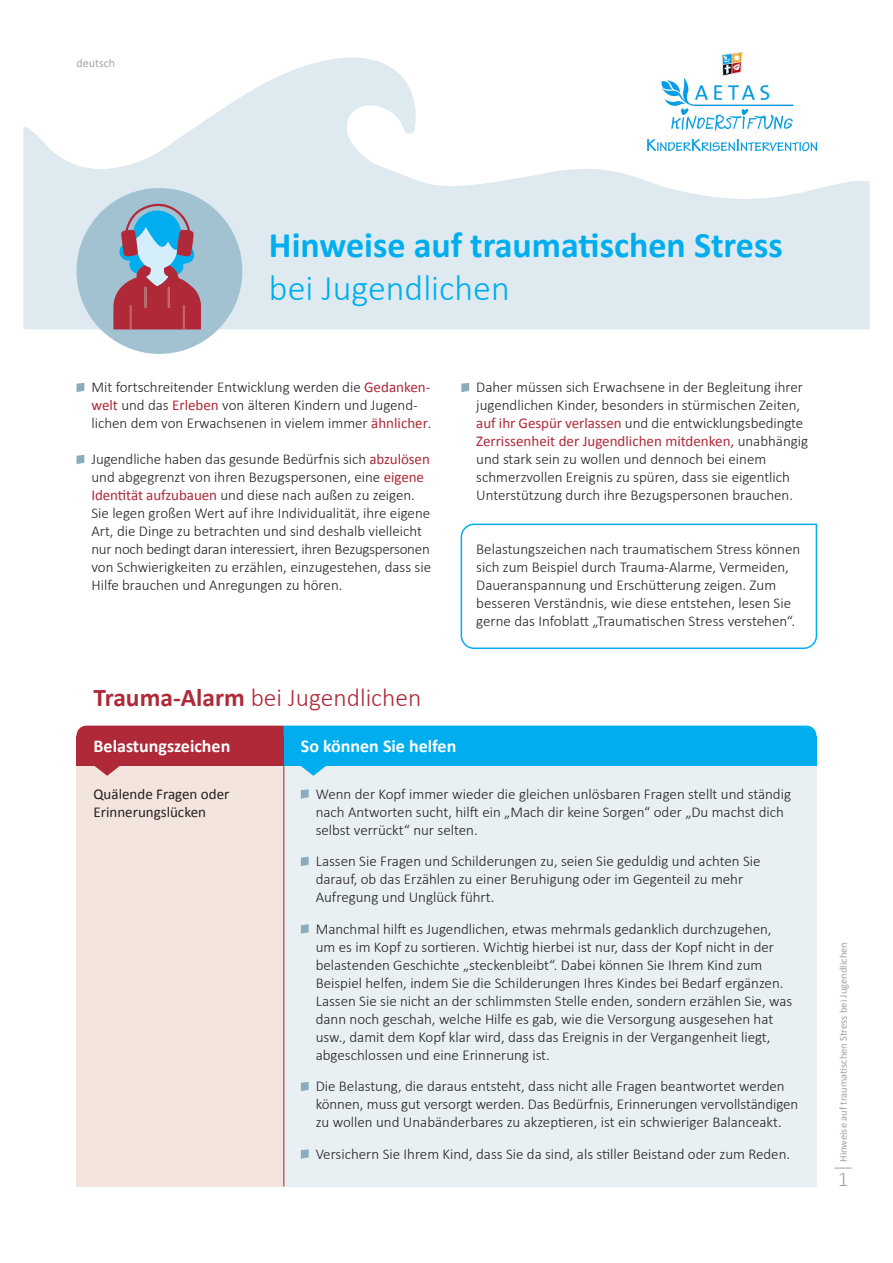
<style>
.page{position:relative;width:893px;height:1263px;background:#fff}
.page>*{position:absolute;margin:0;border:0;box-sizing:border-box;transform-origin:0 0}
.t1{font:700 36px "Calibri";color:#00aeef}
.t2{font:300 36px "Calibri";color:#00aeef}
.t3{font:300 25.5px "Calibri";color:#af2938}
.t4{font:300 21px "Calibri";color:#a3a3a3}
.t5{font:700 18px "Calibri";color:#fff}
.t6{font:300 15px/18px "Calibri";color:#231f20}
.t7{font:15px/18px "Calibri";color:#231f20}
.t8{font:12px "Calibri";color:#a3a3a3}
.t9{font:10.5px "Calibri";color:#a3a3a3}
.s1{font-weight:400;color:#af2938}
.s2{font-weight:700}
</style>
<div class="page">
<svg style="left:77px;top:726px;width:739px;height:10px"></svg>
<img style="left:721px;top:52px;width:22px;height:5px">
<svg style="left:77px;top:383px;width:7px;height:9px"></svg>
<svg style="left:77px;top:455px;width:7px;height:9px"></svg>
<svg style="left:461px;top:383px;width:8px;height:9px"></svg>
<div style="left:77px;top:736px;width:207px;height:30px;background:#af2938"></div>
<div style="left:284px;top:736px;width:532px;height:30px;background:#00aeef"></div>
<div style="left:77px;top:766px;width:207px;height:420px;background:#f4e4de"></div>
<div style="left:284px;top:766px;width:532px;height:420px;background:#e8f0f4"></div>
<hr style="left:283px;top:766px;width:1px;height:420px;background:#af2938">
<svg style="left:301px;top:789px;width:8px;height:10px"></svg>
<svg style="left:301px;top:857px;width:8px;height:9px"></svg>
<svg style="left:301px;top:924px;width:8px;height:10px"></svg>
<svg style="left:301px;top:1082px;width:8px;height:9px"></svg>
<svg style="left:301px;top:1149px;width:8px;height:10px"></svg>
<svg style="left:23px;top:57px;width:847px;height:272px;fill:#deeaf0"></svg>
<svg style="left:460px;top:523px;width:358px;height:126px"></svg>
<svg style="left:95px;top:766px;width:25px;height:10px"></svg>
<svg style="left:301px;top:766px;width:25px;height:10px"></svg>
<svg style="left:834px;top:1168px;width:17px;height:1px"></svg>
<svg style="left:75px;top:188px;width:168px;height:166px"></svg>
<p class="t8" style="left:77px;top:55px;width:40px">deutsch</p>
<h1 class="t1" style="left:269px;top:222px;width:515px">Hinweise auf traumatischen Stress</h1>
<h1 class="t2" style="left:269px;top:266px;width:242px">bei Jugendlichen</h1>
<p class="t6" style="left:91px;top:378px;width:342px">Mit fortschreitender Entwicklung werden die <span class="s1">Gedanken&shy;welt</span> und das <span class="s1">Erleben</span> von älteren Kindern und Jugend&shy;lichen dem von Erwachsenen in vielem immer <span class="s1">ähnlicher</span>.</p>
<p class="t6" style="left:91px;top:450px;width:341px">Jugendliche haben das gesunde Bedürfnis sich <span class="s1">abzulösen </span>und abgegrenzt von ihren Bezugspersonen, eine <span class="s1">eigene Identität aufzubauen</span> und diese nach außen zu zeigen.<br>Sie legen großen Wert auf ihre Individualität, ihre eigene Art, die Dinge zu betrachten und sind deshalb vielleicht nur noch bedingt daran interessiert, ihren Bezugspersonen von Schwierigkeiten zu erzählen, einzugestehen, dass sie Hilfe brauchen und Anregungen zu hören.</p>
<h2 class="t3" style="left:94px;top:682px;width:329px"><span class="s2">Trauma-Alarm</span> bei Jugendlichen</h2>
<p class="t6" style="left:476px;top:378px;width:333px">Daher müssen sich Erwachsene in der Begleitung ihrer jugendlichen Kinder, besonders in stürmischen Zeiten, <span class="s1">auf ihr Gespür verlassen</span> und die entwicklungsbedingte <span class="s1">Zerrissenheit der Jugendlichen mitdenken,</span> unabhängig und stark sein zu wollen und dennoch bei einem schmerzvollen Ereignis zu spüren, dass sie eigentlich Unterstützung durch ihre Bezugspersonen brauchen.</p>
<p class="t6" style="left:476px;top:540px;width:326px">Belastungszeichen nach traumatischem Stress können sich zum Beispiel durch Trauma-Alarme, Vermeiden, Daueranspannung und Erschütterung zeigen. Zum besseren Verständnis, wie diese entstehen, lesen Sie gerne das Infoblatt „Traumatischen Stress verstehen“.</p>
<p class="t5" style="left:94px;top:735px;width:138px">Belastungszeichen</p>
<p class="t5" style="left:301px;top:735px;width:157px">So können Sie helfen</p>
<p class="t7" style="left:94px;top:784px;width:137px">Quälende Fragen oder<br>Erinnerungslücken</p>
<p class="t6" style="left:316px;top:784px;width:477px">Wenn der Kopf immer wieder die gleichen unlösbaren Fragen stellt und ständig nach Antworten sucht, hilft ein „Mach dir keine Sorgen“ oder „Du machst dich selbst verrückt“ nur selten.</p>
<p class="t6" style="left:316px;top:852px;width:446px">Lassen Sie Fragen und Schilderungen zu, seien Sie geduldig und achten Sie darauf, ob das Erzählen zu einer Beruhigung oder im Gegenteil zu mehr<br>Aufregung und Unglück führt.</p>
<p class="t6" style="left:316px;top:919px;width:478px">Manchmal hilft es Jugendlichen, etwas mehrmals gedanklich durchzugehen, um es im Kopf zu sortieren. Wichtig hierbei ist nur, dass der Kopf nicht in der belastenden Geschichte „steckenbleibt“. Dabei können Sie Ihrem Kind zum Beispiel helfen, indem Sie die Schilderungen Ihres Kindes bei Bedarf ergänzen.<br>Lassen Sie sie nicht an der schlimmsten Stelle enden, sondern erzählen Sie, was dann noch geschah, welche Hilfe es gab, wie die Versorgung ausgesehen hat usw., damit dem Kopf klar wird, dass das Ereignis in der Vergangenheit liegt, abgeschlossen und eine Erinnerung ist.</p>
<p class="t6" style="left:316px;top:1077px;width:484px">Die Belastung, die daraus entsteht, dass nicht alle Fragen beantwortet werden können, muss gut versorgt werden. Das Bedürfnis, Erinnerungen vervollständigen zu wollen und Unabänderbares zu akzeptieren, ist ein schwieriger Balanceakt.</p>
<p class="t6" style="left:316px;top:1144px;width:476px">Versichern Sie Ihrem Kind, dass Sie da sind, als stiller Beistand oder zum Reden.</p>
<p class="t9" style="left:836px;top:1162px;width:221px;rotate:-90deg">Hinweise auf traumatischen Stress bei Jugendlichen</p>
<h3 class="t4" style="left:838px;top:1166px;width:12px">1</h3>
</div>
